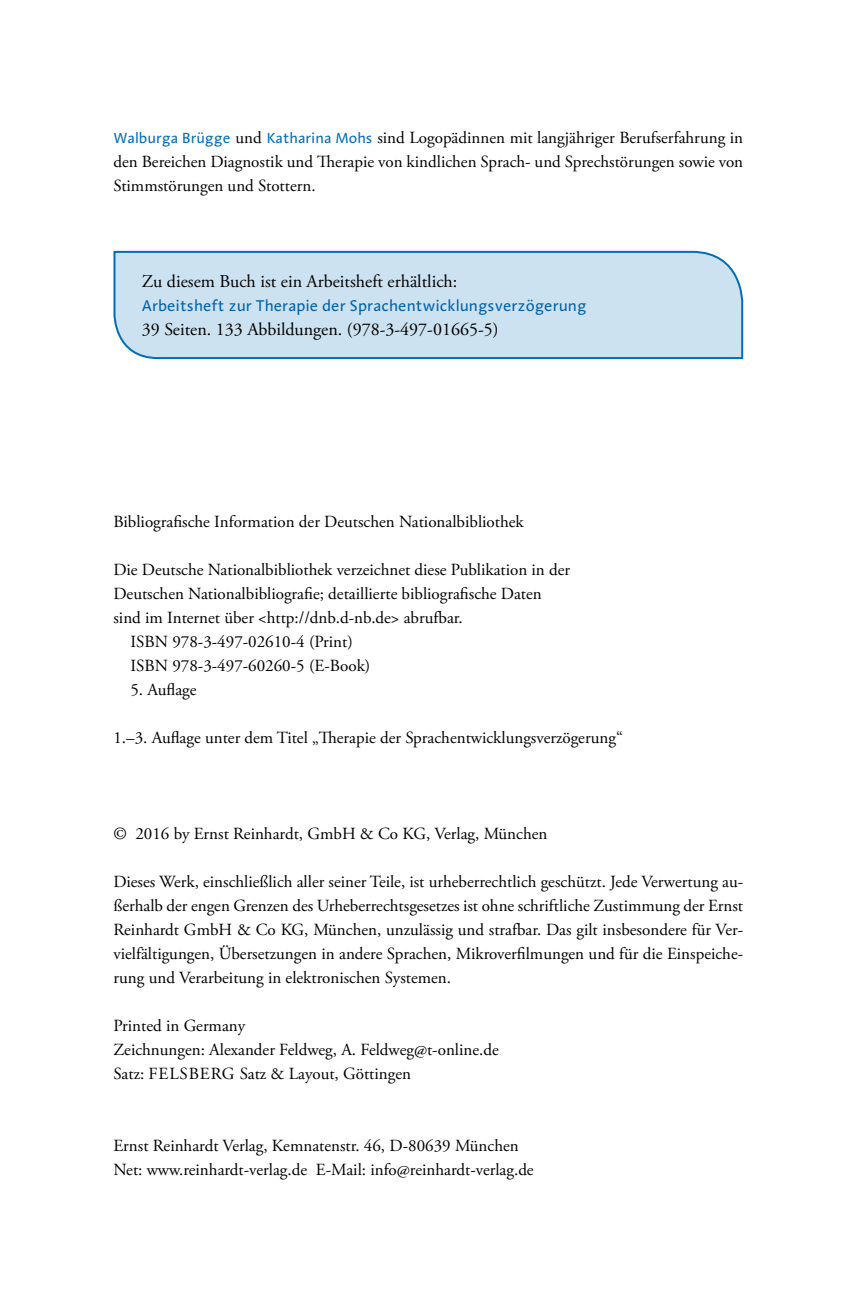
<style>
.page{position:relative;width:851px;height:1304px;background:#fff}
.page>*{position:absolute;margin:0;border:0;box-sizing:border-box;transform-origin:0 0}
.t1{font:18px "Adobe Garamond Pro";color:#000}
.t2{font:17px/24px "Adobe Garamond Pro";color:#000;text-align:justify}
.t3{font:16px "Linotype Aroma";color:#006eb7}
.s1{font-family:"Linotype Aroma";font-size:15px;color:#006eb7}
</style>
<div class="page">
<svg style="left:113px;top:250px;width:631px;height:110px;background:#c5deef"></svg>
<p class="t2" style="left:113px;top:126px;width:631px"><span class="s1">Walburga Brügge</span> und <span class="s1">Katharina Mohs</span> sind Logopädinnen mit langjähriger Berufserfahrung in den Bereichen Diagnostik und Therapie von kindlichen Sprach- und Sprechstörungen sowie von Stimmstörungen und Stottern.</p>
<p class="t1" style="left:142px;top:271px;width:317px">Zu diesem Buch ist ein Arbeitsheft erhältlich:</p>
<p class="t3" style="left:142px;top:295px;width:446px">Arbeitsheft zur Therapie der Sprachentwicklungsverzögerung</p>
<p class="t1" style="left:142px;top:319px;width:358px">39 Seiten. 133 Abbildungen. (978-3-497-01665-5)</p>
<p class="t2" style="left:113px;top:510px;width:412px">Bibliografische Information der Deutschen Nationalbibliothek</p>
<p class="t2" style="left:113px;top:558px;width:458px">Die Deutsche Nationalbibliothek verzeichnet diese Publikation in der</p>
<p class="t2" style="left:113px;top:582px;width:430px">Deutschen Nationalbibliografie; detaillierte bibliografische Daten</p>
<p class="t2" style="left:113px;top:606px;width:351px">sind im Internet über &lt;http://dnb.d-nb.de&gt; abrufbar.</p>
<p class="t2" style="left:130px;top:630px;width:224px">ISBN 978-3-497-02610-4 (Print)</p>
<p class="t2" style="left:130px;top:654px;width:241px">ISBN 978-3-497-60260-5 (E-Book)</p>
<p class="t2" style="left:130px;top:678px;width:68px">5. Auflage</p>
<p class="t2" style="left:113px;top:726px;width:511px">1.–3. Auflage unter dem Titel „Therapie der Sprachentwicklungsverzögerung“</p>
<p class="t2" style="left:113px;top:822px;width:435px">© 2016 by Ernst Reinhardt, GmbH &amp; Co KG, Verlag, München</p>
<p class="t2" style="left:113px;top:870px;width:631px">Dieses Werk, einschließlich aller seiner Teile, ist urheberrechtlich geschützt. Jede Verwertung au&shy;ßerhalb der engen Grenzen des Urheberrechtsgesetzes ist ohne schriftliche Zustimmung der Ernst Reinhardt GmbH &amp; Co KG, München, unzulässig und strafbar. Das gilt insbesondere für Ver&shy;vielfältigungen, Übersetzungen in andere Sprachen, Mikroverfilmungen und für die Einspeiche&shy;rung und Verarbeitung in elektronischen Systemen.</p>
<p class="t2" style="left:113px;top:1014px;width:387px;text-align:left">Printed in Germany<br>Zeichnungen: Alexander Feldweg, A. Feldweg@t-online.de<br>Satz: FELSBERG Satz &amp; Layout, Göttingen</p>
<p class="t2" style="left:113px;top:1134px;width:421px">Ernst Reinhardt Verlag, Kemnatenstr. 46, D-80639 München<br>Net: www.reinhardt-verlag.de E-Mail: info@reinhardt-verlag.de</p>
</div>
